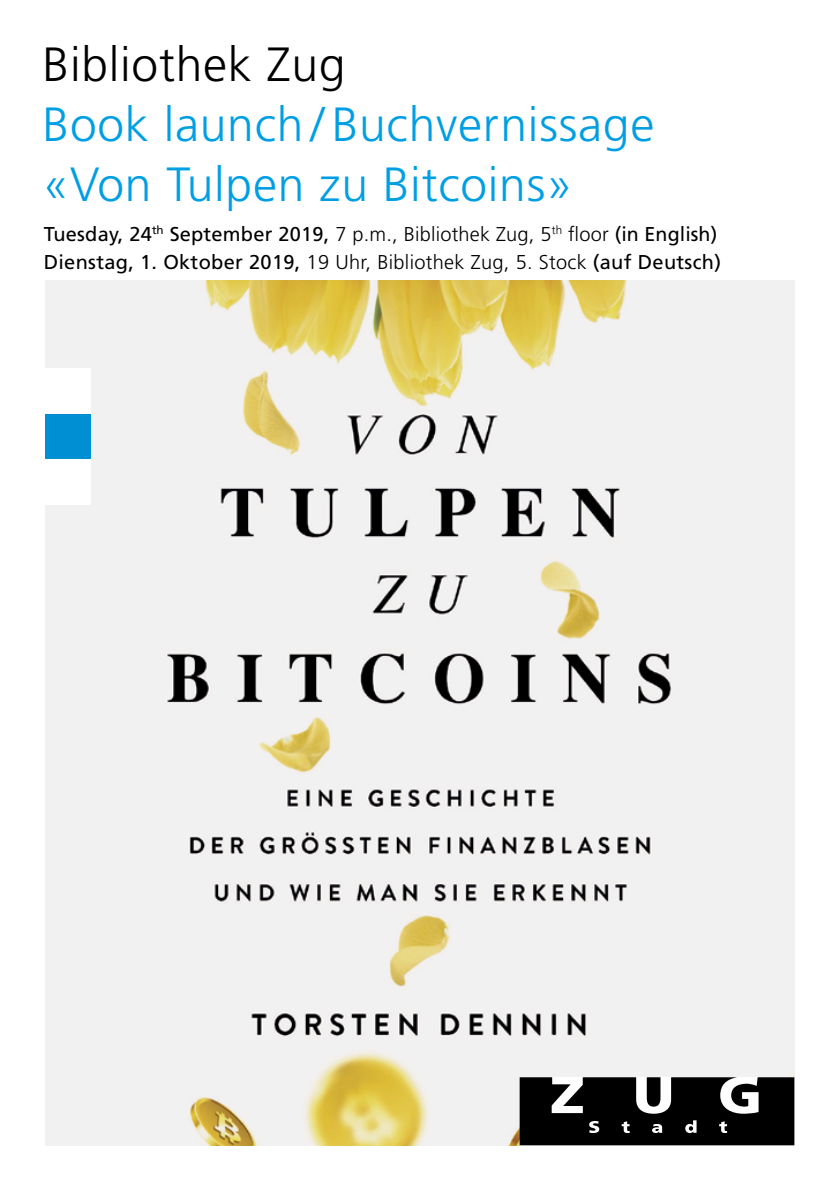
<style>
.page{position:relative;width:840px;height:1191px;background:#fff}
.page>*{position:absolute;margin:0;border:0;box-sizing:border-box;transform-origin:0 0}
.t1{font:300 48px/60px "Frutiger";letter-spacing:.015em;color:#009ee3}
.t2{font:300 48px "Frutiger";letter-spacing:.015em;color:#000}
.t3{font:20px/28px "Frutiger";letter-spacing:.015em;color:#000}
.s1{font-weight:300}
.s2{font-family:"Frutiger LT Std"}
</style>
<div class="page">
<img style="left:45px;top:281px;width:749px;height:864px">
<div style="left:45px;top:414px;width:45px;height:45px;background:#008fd2"></div>
<div style="left:45px;top:369px;width:45px;height:45px;background:#fff"></div>
<div style="left:45px;top:459px;width:45px;height:46px;background:#fff"></div>
<svg style="left:519px;top:1077px;width:275px;height:68px;background:#262626"></svg>
<h1 class="t2" style="left:43px;top:38px;width:304px">Bibliothek Zug</h1>
<h1 class="t1" style="left:43px;top:95px;width:613px">Book launch / Buchvernissage «Von Tulpen zu Bitcoins»</h1>
<p class="t3" style="left:44px;top:220px;width:678px">Tuesday, 24<sup>th</sup> September 2019, <span class="s1">7 p.m., Bibliothek Zug, 5</span><sup>th</sup> <span class="s1">floor</span> <span class="s2">(in English)<br></span>Dienstag, 1. Oktober 2019, <span class="s1">19 Uhr, Bibliothek Zug, 5. Stock</span> (auf Deutsch)</p>
</div>
